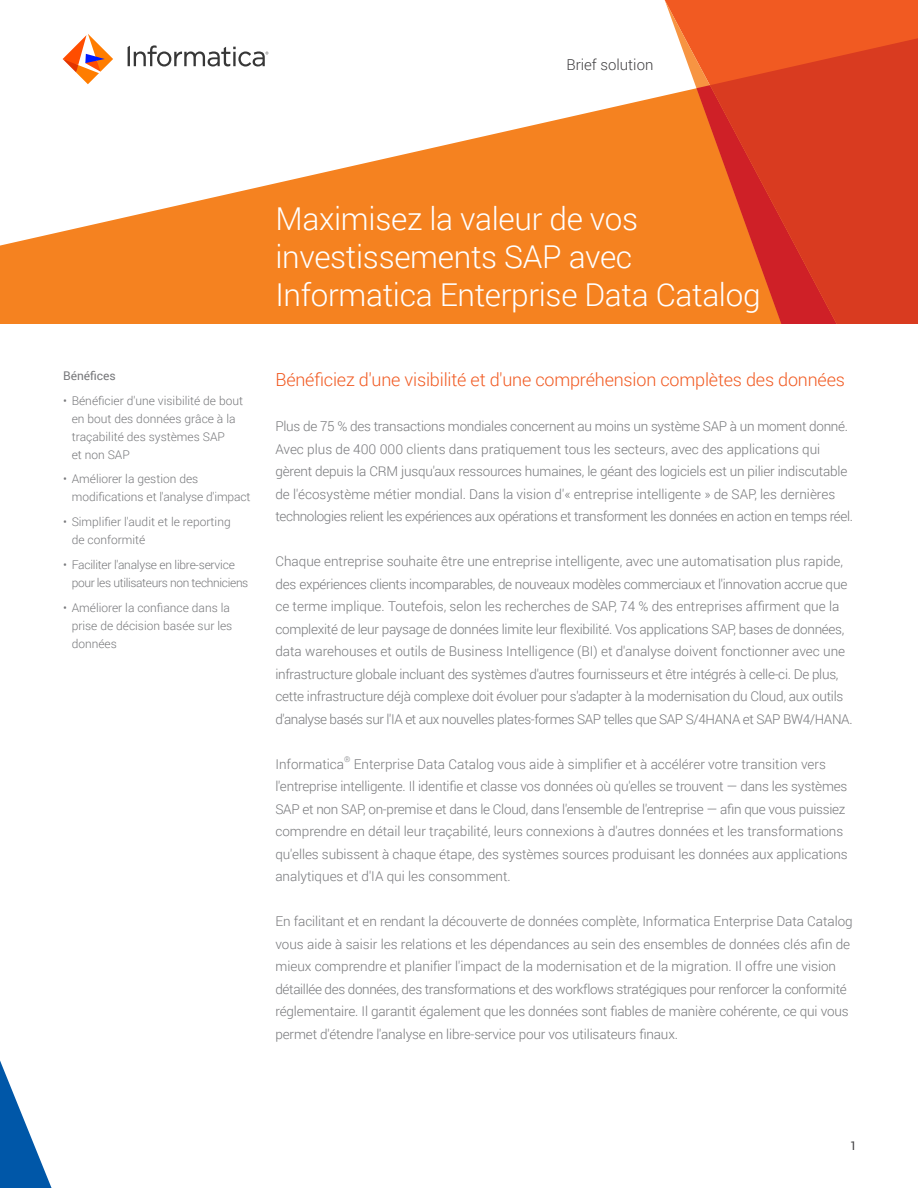
<style>
.page{position:relative;width:918px;height:1188px;background:#fff}
.page>*{position:absolute;margin:0;border:0;box-sizing:border-box;transform-origin:0 0}
.t1{font:300 31.5px/37.8px "Roboto";letter-spacing:-.01em;color:#fff}
.t2{font:300 18px "Roboto";letter-spacing:-.01em;color:#f15a22}
.t3{font:300 15px "Roboto";color:#414042}
.t4{font:300 13.5px/22.5px "Roboto";letter-spacing:-.01em;color:#77787b}
.t5{font:300 12px/18px "Roboto";color:#77787b}
.t6{font:300 12px/18px "Roboto";letter-spacing:-.03em;color:#77787b}
.t7{font:12px "Roboto";color:#77787b}
.t8{font:12px "Roboto";color:#414042}
.t9{font:300 7.8px "Roboto";color:#77787b}
</style>
<div class="page">
<svg style="left:0;top:47px;width:658px;height:277px;fill:#f58220"></svg>
<svg style="left:658px;top:0;width:260px;height:324px;background:#f47c3e"></svg>
<div style="left:837px;top:35px;width:81px;height:289px;background:#d93b20"></div>
<svg style="left:665px;top:0;width:172px;height:324px;background:#f17131"></svg>
<svg style="left:696px;top:85px;width:141px;height:239px;background:#de4921"></svg>
<svg style="left:0;top:1060px;width:52px;height:128px"></svg>
<svg style="left:63px;top:34px;width:50px;height:50px"></svg>
<svg style="left:128px;top:45px;width:140px;height:22px"></svg>
<p class="t3" style="left:566px;top:55px;width:88px">Brief solution</p>
<p class="t7" style="left:63px;top:367px;width:54px">Bénéfices</p>
<p class="t5" style="left:72px;top:391px;width:173px;text-indent:-9px">• Bénéficier d'une visibilité de bout en bout des données grâce à la traçabilité des systèmes SAP<br>et non SAP</p>
<p class="t5" style="left:72px;top:470px;width:180px;text-indent:-9px">• Améliorer la gestion des modifications et l'analyse d'impact</p>
<p class="t5" style="left:72px;top:512px;width:161px;text-indent:-9px">• Simplifier l'audit et le reporting de conformité</p>
<p class="t6" style="left:72px;top:555px;width:178px;text-indent:-9px">• Faciliter l'analyse en libre-service pour les utilisateurs non techniciens</p>
<p class="t5" style="left:72px;top:598px;width:162px;text-indent:-9px">• Améliorer la confiance dans la prise de décision basée sur les données</p>
<h1 class="t1" style="left:275px;top:199px;width:487px">Maximisez la valeur de vos investissements SAP avec<br>Informatica Enterprise Data Catalog</h1>
<h2 class="t2" style="left:275px;top:367px;width:571px">Bénéficiez d'une visibilité et d'une compréhension complètes des données</h2>
<p class="t4" style="left:275px;top:415px;width:579px">Plus de 75 % des transactions mondiales concernent au moins un système SAP à un moment donné.<br>Avec plus de 400 000 clients dans pratiquement tous les secteurs, avec des applications qui gèrent depuis la CRM jusqu'aux ressources humaines, le géant des logiciels est un pilier indiscutable de l'écosystème métier mondial. Dans la vision d'« entreprise intelligente » de SAP, les dernières technologies relient les expériences aux opérations et transforment les données en action en temps réel.</p>
<p class="t4" style="left:275px;top:550px;width:579px">Chaque entreprise souhaite être une entreprise intelligente, avec une automatisation plus rapide, des expériences clients incomparables, de nouveaux modèles commerciaux et l'innovation accrue que ce terme implique. Toutefois, selon les recherches de SAP, 74 % des entreprises affirment que la complexité de leur paysage de données limite leur flexibilité. Vos applications SAP, bases de données, data warehouses et outils de Business Intelligence (BI) et d'analyse doivent fonctionner avec une infrastructure globale incluant des systèmes d'autres fournisseurs et être intégrés à celle-ci. De plus, cette infrastructure déjà complexe doit évoluer pour s'adapter à la modernisation du Cloud, aux outils d'analyse basés sur l'IA et aux nouvelles plates-formes SAP telles que SAP S/4HANA et SAP BW4/HANA.</p>
<p class="t4" style="left:275px;top:752px;width:70px">Informatica</p>
<p class="t9" style="left:344px;top:754px;width:8px">®</p>
<p class="t4" style="left:275px;top:752px;width:574px;text-indent:78px">Enterprise Data Catalog vous aide à simplifier et à accélérer votre transition vers l'entreprise intelligente. Il identifie et classe vos données où qu'elles se trouvent — dans les systèmes SAP et non SAP, on-premise et dans le Cloud, dans l'ensemble de l'entreprise — afin que vous puissiez comprendre en détail leur traçabilité, leurs connexions à d'autres données et les transformations qu'elles subissent à chaque étape, des systèmes sources produisant les données aux applications analytiques et d'IA qui les consomment.</p>
<p class="t4" style="left:275px;top:910px;width:579px">En facilitant et en rendant la découverte de données complète, Informatica Enterprise Data Catalog vous aide à saisir les relations et les dépendances au sein des ensembles de données clés afin de mieux comprendre et planifier l'impact de la modernisation et de la migration. Il offre une vision détaillée des données, des transformations et des workflows stratégiques pour renforcer la conformité réglementaire. Il garantit également que les données sont fiables de manière cohérente, ce qui vous permet d'étendre l'analyse en libre-service pour vos utilisateurs finaux.</p>
<p class="t8" style="left:850px;top:1138px;width:8px">1</p>
</div>
